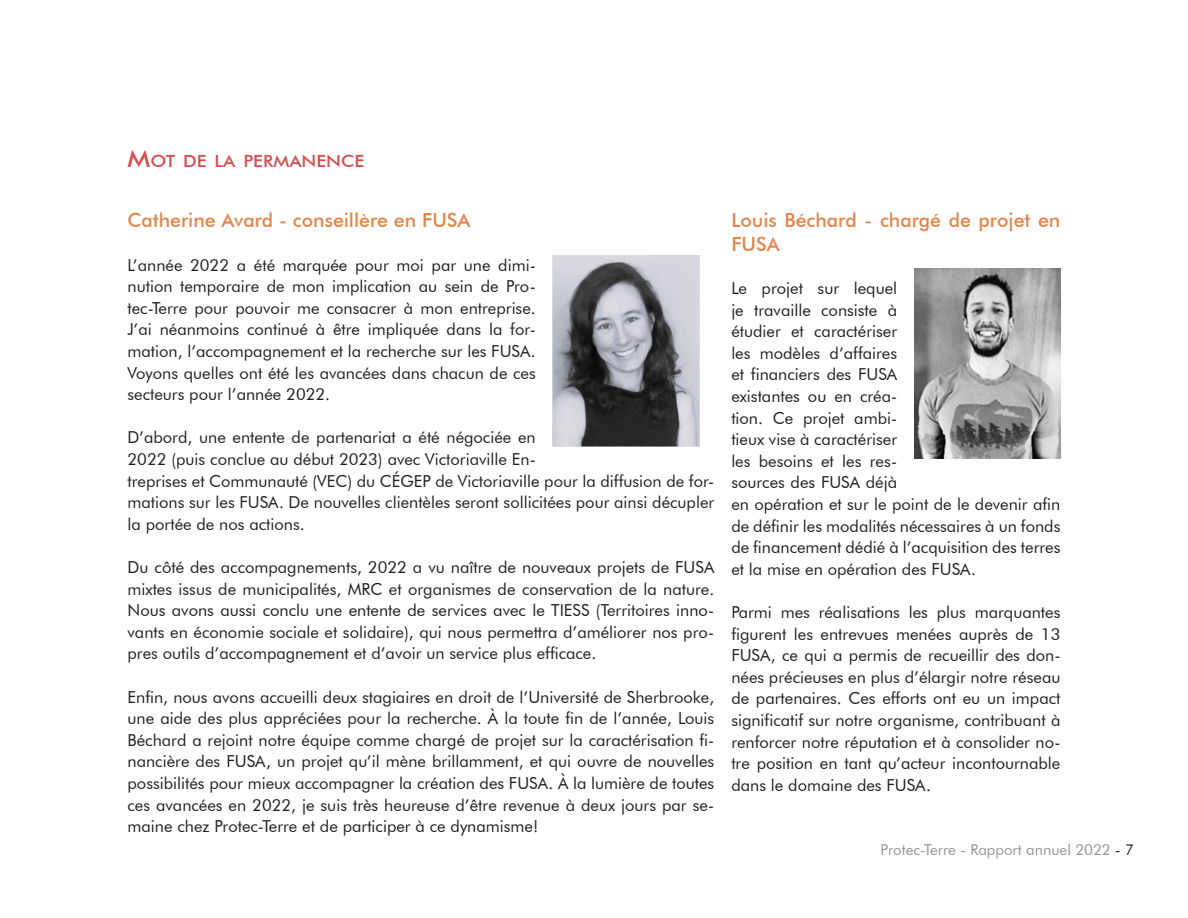
<style>
.page{position:relative;width:1188px;height:918px;background:#fff}
.page>*{position:absolute;margin:0;border:0;box-sizing:border-box;transform-origin:0 0}
.t1{font:500 19.5px/23.4px "Futura BT";color:#e3864c}
.t2{font:500 16.8px "Futura BT";color:#d55050;scale:1.1 1}
.t3{font:16.5px/21.6px "Futura BT";color:#231f20;text-align:justify}
.t4{font:15px "Futura BT";color:#939598}
.s1{font-size:24px}
.s2{color:#231f20}
</style>
<div class="page">
<img style="left:553px;top:255px;width:146px;height:191px">
<img style="left:915px;top:268px;width:145px;height:191px">
<p class="t2" style="left:128px;top:151px;width:217px"><span class="s1">M</span>OT DE LA PERMANENCE</p>
<p class="t1" style="left:128px;top:209px;width:344px">Catherine Avard - conseillère en FUSA</p>
<p class="t3" style="left:128px;top:254px;width:410px">L’année 2022 a été marquée pour moi par une dimi&shy;nution temporaire de mon implication au sein de Pro&shy;tec-Terre pour pouvoir me consacrer à mon entreprise.<br>J’ai néanmoins continué à être impliquée dans la for&shy;mation, l’accompagnement et la recherche sur les FUSA.<br>Voyons quelles ont été les avancées dans chacun de ces secteurs pour l’année 2022.</p>
<p class="t3" style="left:128px;top:427px;width:588px;text-align:left">D’abord, une entente de partenariat a été négociée en<br>2022 (puis conclue au début 2023) avec Victoriaville En-<br>treprises et Communauté (VEC) du CÉGEP de Victoriaville pour la diffusion de for&shy;mations sur les FUSA. De nouvelles clientèles seront sollicitées pour ainsi décupler la portée de nos actions.</p>
<p class="t3" style="left:128px;top:556px;width:588px">Du côté des accompagnements, 2022 a vu naître de nouveaux projets de FUSA mixtes issus de municipalités, MRC et organismes de conservation de la nature.<br>Nous avons aussi conclu une entente de services avec le TIESS (Territoires inno&shy;vants en économie sociale et solidaire), qui nous permettra d’améliorer nos pro&shy;pres outils d’accompagnement et d’avoir un service plus efficace.</p>
<p class="t3" style="left:128px;top:686px;width:588px">Enfin, nous avons accueilli deux stagiaires en droit de l’Université de Sherbrooke, une aide des plus appréciées pour la recherche. À la toute fin de l’année, Louis Béchard a rejoint notre équipe comme chargé de projet sur la caractérisation fi&shy;nancière des FUSA, un projet qu’il mène brillamment, et qui ouvre de nouvelles possibilités pour mieux accompagner la création des FUSA. À la lumière de toutes ces avancées en 2022, je suis très heureuse d’être revenue à deux jours par se&shy;maine chez Protec-Terre et de participer à ce dynamisme!</p>
<p class="t1" style="left:731px;top:209px;width:331px">Louis Béchard - chargé de projet en<br>FUSA</p>
<p class="t3" style="left:731px;top:277px;width:331px;text-align:left">Le projet sur lequel<br>je travaille consiste à<br>étudier et caractériser<br>les modèles d’affaires<br>et financiers des FUSA<br>existantes ou en créa-<br>tion. Ce projet ambi-<br>tieux vise à caractériser<br>les besoins et les res-<br>sources des FUSA déjà<br>en opération et sur le point de le devenir afin de définir les modalités nécessaires à un fonds de financement dédié à l’acquisition des terres et la mise en opération des FUSA.</p>
<p class="t3" style="left:731px;top:601px;width:331px">Parmi mes réalisations les plus marquantes figurent les entrevues menées auprès de 13<br>FUSA, ce qui a permis de recueillir des don&shy;nées précieuses en plus d’élargir notre réseau de partenaires. Ces efforts ont eu un impact significatif sur notre organisme, contribuant à renforcer notre réputation et à consolider no&shy;tre position en tant qu’acteur incontournable dans le domaine des FUSA.</p>
<p class="t4" style="left:881px;top:841px;width:255px">Protec-Terre - Rapport annuel 2022 <span class="s2">- 7</span></p>
</div>
